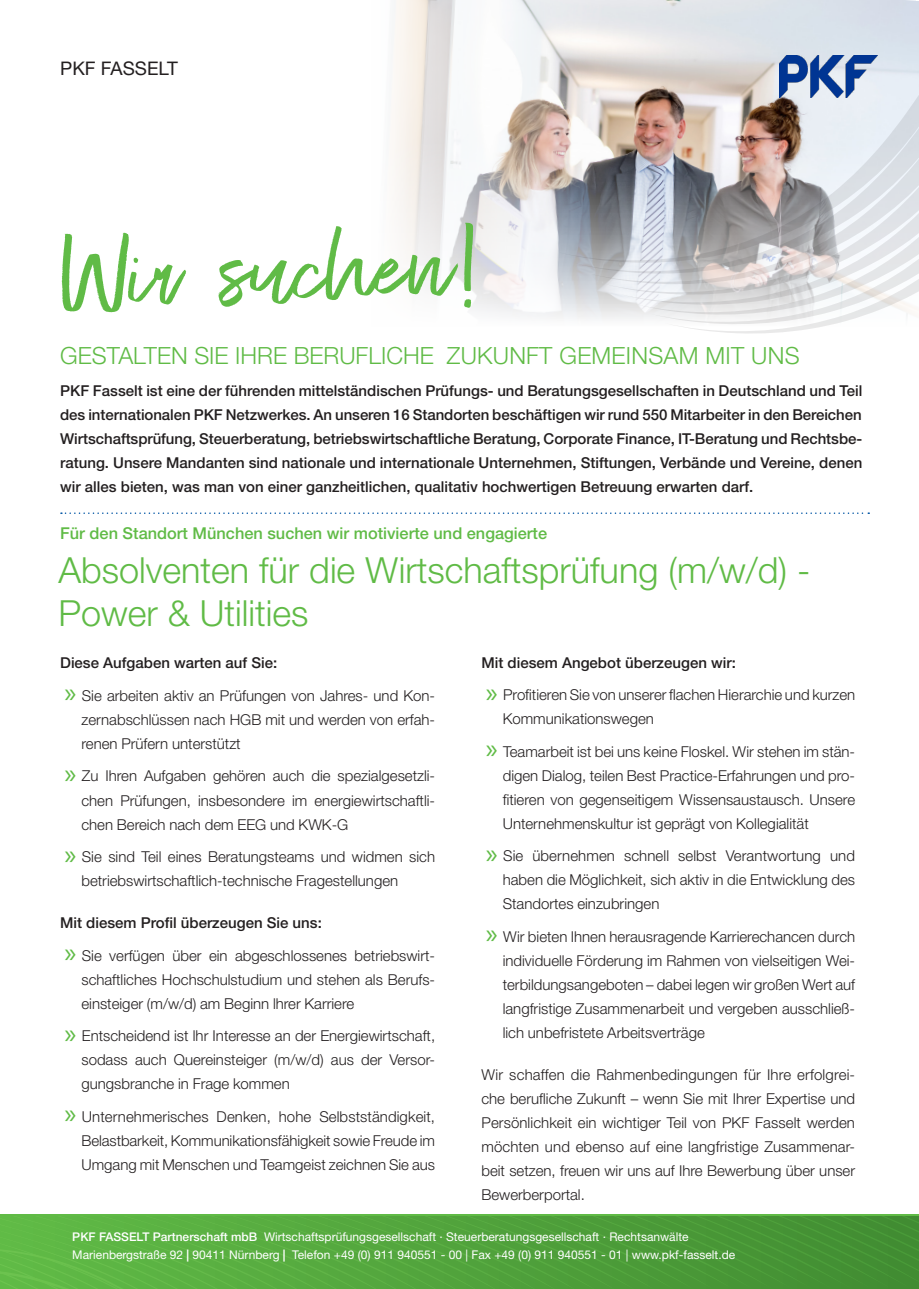
<style>
.page{position:relative;width:919px;height:1289px;background:#fff}
.page>*{position:absolute;margin:0;border:0;box-sizing:border-box;transform-origin:0 0}
.t1{font:108px "Exceptional";color:#60bb46}
.t2{font:300 36px "Helvetica Neue LT Pro";color:#60bb46}
.Position_Headline{font:300 23.7px "Helvetica Neue LT Pro";color:#60bb46}
.t3{font:18.75px "Helvetica Neue LT Pro";color:#231f20}
.t4{font:500 16.35px "Helvetica Neue LT Pro";color:#60bb46}
.Fliesstext_2_Spalten{font:300 15px/24px "Helvetica Neue LT Pro";color:#231f20;text-align:justify}
.Einfliesstext_ganze{font:500 15px/24px "Helvetica Neue LT Pro";color:#231f20;text-align:justify}
.Zwischenheadline{font:500 15px "Helvetica Neue LT Pro";color:#231f20}
.t5{font:12px "Helvetica Neue LT Pro";color:#fff}
.s1{font-family:"Myriad Pro";font-weight:400;font-size:28.5px;color:#60bb46}
.s2{font-weight:500}
.s3{font-weight:700}
</style>
<div class="page">
<svg style="left:395px;top:0;width:162px;height:139px;fill:#f7f5f4"></svg>
<div style="left:0;top:1214px;width:918px;height:72px;background:#60bb46"></div>
<svg style="left:8px;top:1216px;width:910px;height:72px"></svg>
<svg style="left:61px;top:512px;width:808px;height:2px"></svg>
<svg style="left:557px;top:0;width:16px;height:263px;background:#c4c0c2"></svg>
<svg style="left:573px;top:0;width:15px;height:274px"></svg>
<svg style="left:588px;top:0;width:16px;height:285px"></svg>
<svg style="left:604px;top:0;width:15px;height:295px;background:#b7b3b0"></svg>
<svg style="left:619px;top:0;width:15px;height:305px;background:#bbb8b7"></svg>
<svg style="left:634px;top:0;width:15px;height:315px;background:#d3cccc"></svg>
<svg style="left:649px;top:0;width:15px;height:319px;background:#cfc5c8"></svg>
<svg style="left:664px;top:0;width:254px;height:334px;background:#d0ced0"></svg>
<img style="left:779px;top:55px;width:98px;height:43px">
<p class="t3" style="left:60px;top:57px;width:119px">PKF FASSELT</p>
<p class="t1" style="left:60px;top:194px;width:423px;rotate:-1deg">Wir suchen!</p>
<p class="Position_Headline" style="left:60px;top:341px;width:741px">GESTALTEN SIE IHRE BERUFLICHE ZUKUNFT GEMEINSAM MIT UNS</p>
<p class="Einfliesstext_ganze" style="left:60px;top:378px;width:803px">PKF Fasselt ist eine der führenden mittelständischen Prüfungs- und Beratungsgesellschaften in Deutschland und Teil des internationalen PKF Netzwerkes. An unseren 16 Standorten beschäftigen wir rund 550 Mitarbeiter in den Bereichen Wirtschaftsprüfung, Steuerberatung, betriebswirtschaftliche Beratung, Corporate Finance, IT-Beratung und Rechtsbe&shy;ratung. Unsere Mandanten sind nationale und internationale Unternehmen, Stiftungen, Verbände und Vereine, denen wir alles bieten, was man von einer ganzheitlichen, qualitativ hochwertigen Betreuung erwarten darf.</p>
<p class="t4" style="left:60px;top:523px;width:488px">Für den Standort München suchen wir motivierte und engagierte</p>
<p class="t2" style="left:58px;top:548px;width:753px">Absolventen für die Wirtschaftsprüfung (m/w/d) -</p>
<p class="t2" style="left:58px;top:591px;width:252px">Power &amp; Utilities</p>
<p class="Zwischenheadline" style="left:60px;top:654px;width:219px">Diese Aufgaben warten auf Sie:</p>
<p class="Fliesstext_2_Spalten" style="left:81px;top:683px;width:355px;text-indent:-17px"><span class="s1">»</span> Sie arbeiten aktiv an Prüfungen von Jahres- und Kon&shy;zernabschlüssen nach HGB mit und werden von erfah&shy;renen Prüfern unterstützt</p>
<p class="Fliesstext_2_Spalten" style="left:81px;top:763px;width:355px;text-indent:-17px"><span class="s1">»</span> Zu Ihren Aufgaben gehören auch die spezialgesetzli&shy;chen Prüfungen, insbesondere im energiewirtschaftli&shy;chen Bereich nach dem EEG und KWK-G</p>
<p class="Fliesstext_2_Spalten" style="left:81px;top:844px;width:355px;text-indent:-17px"><span class="s1">»</span> Sie sind Teil eines Beratungsteams und widmen sich betriebswirtschaftlich-technische Fragestellungen</p>
<p class="Zwischenheadline" style="left:60px;top:913px;width:263px">Mit diesem Profil überzeugen Sie uns:</p>
<p class="Fliesstext_2_Spalten" style="left:81px;top:942px;width:355px;text-indent:-17px"><span class="s1">»</span> Sie verfügen über ein abgeschlossenes betriebswirt&shy;schaftliches Hochschulstudium und stehen als Berufs&shy;einsteiger (m/w/d) am Beginn lhrer Karriere</p>
<p class="Fliesstext_2_Spalten" style="left:81px;top:1023px;width:355px;text-indent:-17px"><span class="s1">»</span> Entscheidend ist lhr Interesse an der Energiewirtschaft, sodass auch Quereinsteiger (m/w/d) aus der Versor&shy;gungsbranche in Frage kommen</p>
<p class="Fliesstext_2_Spalten" style="left:81px;top:1103px;width:355px;text-indent:-17px"><span class="s1">»</span> Unternehmerisches Denken, hohe Selbstständigkeit, Belastbarkeit, Kommunikationsfähigkeit sowie Freude im Umgang mit Menschen und Teamgeist zeichnen Sie aus</p>
<p class="Zwischenheadline" style="left:481px;top:653px;width:256px">Mit diesem Angebot überzeugen wir:</p>
<p class="Fliesstext_2_Spalten" style="left:502px;top:682px;width:354px;text-indent:-17px"><span class="s1">»</span> Profitieren Sie von unserer flachen Hierarchie und kurzen<br>Kommunikationswegen</p>
<p class="Fliesstext_2_Spalten" style="left:502px;top:739px;width:354px;text-indent:-17px"><span class="s1">»</span> Teamarbeit ist bei uns keine Floskel. Wir stehen im stän&shy;digen Dialog, teilen Best Practice-Erfahrungen und pro&shy;fitieren von gegenseitigem Wissensaustausch. Unsere Unternehmenskultur ist geprägt von Kollegialität</p>
<p class="Fliesstext_2_Spalten" style="left:502px;top:843px;width:354px;text-indent:-17px"><span class="s1">»</span> Sie übernehmen schnell selbst Verantwortung und haben die Möglichkeit, sich aktiv in die Entwicklung des Standortes einzubringen</p>
<p class="Fliesstext_2_Spalten" style="left:502px;top:924px;width:354px;text-indent:-17px"><span class="s1">»</span> Wir bieten Ihnen herausragende Karrierechancen durch individuelle Förderung im Rahmen von vielseitigen Wei&shy;terbildungsangeboten – dabei legen wir großen Wert auf langfristige Zusammenarbeit und vergeben ausschließ&shy;lich unbefristete Arbeitsverträge</p>
<p class="Fliesstext_2_Spalten" style="left:481px;top:1062px;width:375px">Wir schaffen die Rahmenbedingungen für Ihre erfolgrei&shy;che berufliche Zukunft – wenn Sie mit Ihrer Expertise und Persönlichkeit ein wichtiger Teil von PKF Fasselt werden möchten und ebenso auf eine langfristige Zusammenar&shy;beit setzen, freuen wir uns auf Ihre Bewerbung über unser Bewerberportal.</p>
<p class="t5" style="left:72px;top:1229px;width:617px"><span class="s2">PKF FASSELT Partnerschaft mbB</span> Wirtschaftsprüfungsgesellschaft ∙ Steuerberatungsgesellschaft ∙ Rechtsanwälte</p>
<p class="t5" style="left:72px;top:1247px;width:664px">Marienbergstraße 92 <span class="s3">|</span> 90411 Nürnberg <span class="s3">|</span> Telefon +49 (0) 911 940551 - 00 | Fax +49 (0) 911 940551 - 01 | www.pkf-fasselt.de</p>
</div>
